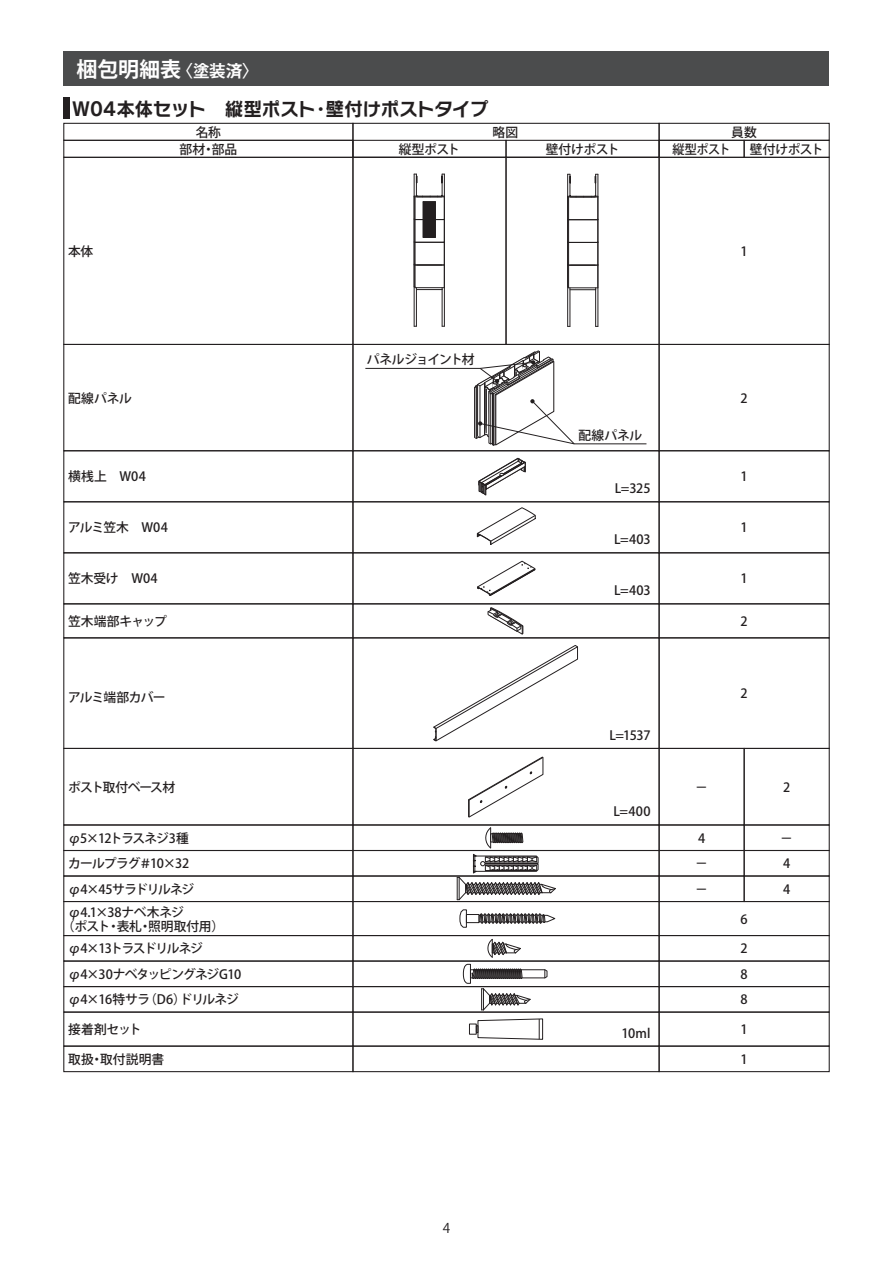
<style>
.page{position:relative;width:893px;height:1263px;background:#fff}
.page>*{position:absolute;margin:0;border:0;box-sizing:border-box;transform-origin:0 0}
.t1{font:700 21px "Koz Go Pro";letter-spacing:-.005em;color:#fff}
.t2{font:18.75px "Rodin NTLG Pro B";letter-spacing:-.03em;color:#231f20}
.t3{font:13.5px "Koz Go Pro";color:#231f20}
.t4{font:500 12.75px/13.5px "Koz Go Pro";letter-spacing:-.035em;color:#231f20}
.t5{font:500 12.75px "Koz Go Pro";letter-spacing:-.06em;color:#231f20}
.t6{font:500 12.75px "Koz Go Pro";letter-spacing:-.095em;color:#231f20}
.t7{font:500 12.75px "Koz Go Pro";letter-spacing:-.065em;color:#231f20}
.t8{font:500 12.75px "Koz Go Pro";letter-spacing:-.075em;color:#231f20}
.t9{font:500 12.75px "Koz Go Pro";letter-spacing:-.005em;color:#231f20}
.t10{font:500 12.75px "Koz Go Pro";letter-spacing:-.035em;color:#231f20;scale:.95 1}
.s1{font-size:16.5px}
</style>
<div class="page">
<div style="left:64px;top:51px;width:765px;height:34px;background:#4b4c4d"></div>
<hr style="left:416px;top:288px;width:1px;height:38px;background:#231f20">
<hr style="left:414px;top:174px;width:1px;height:152px;background:#231f20">
<hr style="left:442px;top:288px;width:1px;height:38px;background:#231f20">
<hr style="left:444px;top:174px;width:1px;height:152px;background:#231f20">
<svg style="left:414px;top:174px;width:31px;height:116px"></svg>
<hr style="left:570px;top:288px;width:1px;height:38px;background:#231f20">
<hr style="left:567px;top:174px;width:1px;height:152px;background:#231f20">
<hr style="left:595px;top:288px;width:1px;height:38px;background:#231f20">
<hr style="left:597px;top:174px;width:1px;height:152px;background:#231f20">
<svg style="left:567px;top:174px;width:31px;height:116px"></svg>
<svg style="left:478px;top:913px;width:78px;height:11px"></svg>
<div style="left:466px;top:914px;width:13px;height:9px;border:1px solid #231f20"></div>
<svg style="left:459px;top:909px;width:8px;height:19px"></svg>
<div style="left:469px;top:1024px;width:8px;height:10px;border:1px solid #231f20"></div>
<svg style="left:476px;top:1018px;width:67px;height:22px"></svg>
<svg style="left:463px;top:938px;width:85px;height:73px"></svg>
<svg style="left:433px;top:645px;width:145px;height:97px"></svg>
<svg style="left:478px;top:457px;width:48px;height:39px"></svg>
<svg style="left:457px;top:827px;width:99px;height:73px"></svg>
<svg style="left:487px;top:607px;width:37px;height:28px"></svg>
<svg style="left:477px;top:560px;width:59px;height:36px"></svg>
<svg style="left:476px;top:507px;width:60px;height:38px"></svg>
<svg style="left:468px;top:756px;width:76px;height:62px"></svg>
<div style="left:659px;top:935px;width:171px;height:26px;border:1px solid #231f20"></div>
<div style="left:659px;top:1045px;width:171px;height:27px;border:1px solid #231f20"></div>
<div style="left:63px;top:1045px;width:290px;height:27px;border:1px solid #231f20"></div>
<div style="left:352px;top:1045px;width:308px;height:27px;border:1px solid #231f20"></div>
<div style="left:659px;top:344px;width:171px;height:107px;border:1px solid #231f20"></div>
<div style="left:659px;top:123px;width:171px;height:18px;border:1px solid #231f20"></div>
<div style="left:659px;top:140px;width:86px;height:18px;border:1px solid #231f20"></div>
<div style="left:744px;top:140px;width:86px;height:18px;border:1px solid #231f20"></div>
<div style="left:659px;top:157px;width:171px;height:188px;border:1px solid #231f20"></div>
<div style="left:63px;top:157px;width:290px;height:188px;border:1px solid #231f20"></div>
<div style="left:352px;top:157px;width:155px;height:188px;border:1px solid #231f20"></div>
<div style="left:505px;top:157px;width:155px;height:188px;border:1px solid #231f20"></div>
<div style="left:352px;top:123px;width:308px;height:35px;border:1px solid #231f20"></div>
<div style="left:352px;top:140px;width:155px;height:18px;border:1px solid #231f20"></div>
<div style="left:505px;top:140px;width:155px;height:18px;border:1px solid #231f20"></div>
<div style="left:63px;top:935px;width:290px;height:26px;border:1px solid #231f20"></div>
<div style="left:352px;top:935px;width:308px;height:26px;border:1px solid #231f20"></div>
<div style="left:63px;top:1011px;width:290px;height:36px;border:1px solid #231f20"></div>
<div style="left:352px;top:1011px;width:308px;height:36px;border:1px solid #231f20"></div>
<div style="left:659px;top:501px;width:171px;height:52px;border:1px solid #231f20"></div>
<div style="left:63px;top:552px;width:290px;height:52px;border:1px solid #231f20"></div>
<div style="left:352px;top:552px;width:308px;height:52px;border:1px solid #231f20"></div>
<div style="left:659px;top:552px;width:171px;height:52px;border:1px solid #231f20"></div>
<div style="left:63px;top:450px;width:290px;height:52px;border:1px solid #231f20"></div>
<div style="left:352px;top:450px;width:308px;height:52px;border:1px solid #231f20"></div>
<div style="left:659px;top:450px;width:171px;height:52px;border:1px solid #231f20"></div>
<div style="left:659px;top:875px;width:86px;height:27px;border:1px solid #231f20"></div>
<div style="left:744px;top:875px;width:86px;height:27px;border:1px solid #231f20"></div>
<div style="left:659px;top:850px;width:86px;height:26px;border:1px solid #231f20"></div>
<div style="left:744px;top:850px;width:86px;height:26px;border:1px solid #231f20"></div>
<div style="left:659px;top:824px;width:86px;height:27px;border:1px solid #231f20"></div>
<div style="left:744px;top:824px;width:86px;height:27px;border:1px solid #231f20"></div>
<div style="left:63px;top:875px;width:290px;height:27px;border:1px solid #231f20"></div>
<div style="left:352px;top:875px;width:308px;height:27px;border:1px solid #231f20"></div>
<div style="left:63px;top:850px;width:290px;height:26px;border:1px solid #231f20"></div>
<div style="left:352px;top:850px;width:308px;height:26px;border:1px solid #231f20"></div>
<div style="left:63px;top:637px;width:290px;height:112px;border:1px solid #231f20"></div>
<div style="left:352px;top:637px;width:308px;height:112px;border:1px solid #231f20"></div>
<div style="left:659px;top:637px;width:171px;height:112px;border:1px solid #231f20"></div>
<div style="left:63px;top:986px;width:290px;height:27px;border:1px solid #231f20"></div>
<div style="left:352px;top:986px;width:308px;height:27px;border:1px solid #231f20"></div>
<div style="left:659px;top:986px;width:171px;height:27px;border:1px solid #231f20"></div>
<div style="left:63px;top:960px;width:290px;height:27px;border:1px solid #231f20"></div>
<div style="left:352px;top:960px;width:308px;height:27px;border:1px solid #231f20"></div>
<div style="left:659px;top:960px;width:171px;height:27px;border:1px solid #231f20"></div>
<div style="left:352px;top:824px;width:308px;height:27px;border:1px solid #231f20"></div>
<div style="left:63px;top:824px;width:290px;height:27px;border:1px solid #231f20"></div>
<div style="left:352px;top:344px;width:308px;height:107px;border:1px solid #231f20"></div>
<div style="left:352px;top:603px;width:308px;height:35px;border:1px solid #231f20"></div>
<div style="left:63px;top:140px;width:290px;height:18px;border:1px solid #231f20"></div>
<div style="left:63px;top:123px;width:290px;height:18px;border:1px solid #231f20"></div>
<div style="left:63px;top:748px;width:290px;height:77px;border:1px solid #231f20"></div>
<div style="left:659px;top:748px;width:86px;height:77px;border:1px solid #231f20"></div>
<div style="left:744px;top:748px;width:86px;height:77px;border:1px solid #231f20"></div>
<div style="left:352px;top:748px;width:308px;height:77px;border:1px solid #231f20"></div>
<div style="left:64px;top:98px;width:6px;height:21px;background:#231f20"></div>
<svg style="left:365px;top:350px;width:282px;height:96px"></svg>
<h1 class="t1" style="left:77px;top:55px;width:184px">梱包明細表<span class="s1">〈塗装済〉</span></h1>
<h2 class="t2" style="left:72px;top:96px;width:418px">W04本体セット　縦型ポスト・壁付けポストタイプ</h2>
<p class="t4" style="left:179px;top:124px;width:59px;line-height:17px;text-align:center">名称<br>部材・部品</p>
<p class="t4" style="left:493px;top:126px;width:27px">略図</p>
<p class="t4" style="left:399px;top:143px;width:63px">縦型ポスト</p>
<p class="t4" style="left:546px;top:143px;width:75px">壁付けポスト</p>
<p class="t4" style="left:731px;top:126px;width:27px">員数</p>
<p class="t10" style="left:672px;top:141px;width:63px">縦型ポスト</p>
<p class="t4" style="left:750px;top:143px;width:75px">壁付けポスト</p>
<p class="t4" style="left:68px;top:245px;width:27px">本体</p>
<p class="t4" style="left:741px;top:245px;width:9px">1</p>
<p class="t4" style="left:68px;top:392px;width:65px">配線パネル</p>
<p class="t8" style="left:367px;top:351px;width:109px">パネルジョイント材</p>
<p class="t4" style="left:578px;top:429px;width:65px">配線パネル</p>
<p class="t4" style="left:741px;top:392px;width:9px">2</p>
<p class="t4" style="left:68px;top:471px;width:79px">横桟上　W04</p>
<p class="t4" style="left:741px;top:471px;width:9px">1</p>
<p class="t4" style="left:615px;top:482px;width:37px">L=325</p>
<p class="t4" style="left:68px;top:522px;width:101px">アルミ笠木　W04</p>
<p class="t4" style="left:68px;top:573px;width:91px">笠木受け　W04</p>
<p class="t4" style="left:614px;top:533px;width:38px">L=403</p>
<p class="t4" style="left:614px;top:584px;width:38px">L=403</p>
<p class="t4" style="left:741px;top:522px;width:9px">1</p>
<p class="t4" style="left:741px;top:573px;width:9px">1</p>
<p class="t9" style="left:68px;top:613px;width:100px">笠木端部キャップ</p>
<p class="t4" style="left:741px;top:615px;width:9px">2</p>
<p class="t5" style="left:68px;top:690px;width:99px">アルミ端部カバー</p>
<p class="t4" style="left:741px;top:687px;width:9px">2</p>
<p class="t4" style="left:609px;top:729px;width:43px">L=1537</p>
<p class="t5" style="left:68px;top:779px;width:109px">ポスト取付ベース材</p>
<p class="t4" style="left:783px;top:781px;width:9px">2</p>
<p class="t4" style="left:613px;top:806px;width:39px">L=400</p>
<p class="t4" style="left:695px;top:781px;width:14px">－</p>
<p class="t7" style="left:68px;top:830px;width:122px">φ5×12トラスネジ3種</p>
<p class="t4" style="left:698px;top:832px;width:9px">4</p>
<p class="t4" style="left:780px;top:832px;width:14px">－</p>
<p class="t4" style="left:68px;top:857px;width:123px">カールプラグ＃10×32</p>
<p class="t4" style="left:695px;top:857px;width:14px">－</p>
<p class="t4" style="left:783px;top:857px;width:9px">4</p>
<p class="t5" style="left:68px;top:881px;width:128px">φ4×45サラドリルネジ</p>
<p class="t4" style="left:695px;top:883px;width:14px">－</p>
<p class="t4" style="left:783px;top:883px;width:9px">4</p>
<p class="t4" style="left:62px;top:906px;width:164px;text-indent:6px">φ4.1×38ナベ木ネジ<br>（ポスト・表札・照明取付用）</p>
<p class="t4" style="left:741px;top:913px;width:9px">6</p>
<p class="t4" style="left:741px;top:942px;width:9px">2</p>
<p class="t6" style="left:68px;top:940px;width:136px">φ4×13トラスドリルネジ</p>
<p class="t4" style="left:68px;top:968px;width:175px">φ4×30ナベタッピングネジG10</p>
<p class="t4" style="left:741px;top:968px;width:9px">8</p>
<p class="t4" style="left:68px;top:994px;width:172px">φ4×16特サラ（D6）ドリルネジ</p>
<p class="t4" style="left:741px;top:994px;width:9px">8</p>
<p class="t4" style="left:68px;top:1023px;width:75px">接着剤セット</p>
<p class="t4" style="left:622px;top:1027px;width:31px">10ml</p>
<p class="t4" style="left:741px;top:1023px;width:9px">1</p>
<p class="t4" style="left:68px;top:1053px;width:98px">取扱・取付説明書</p>
<p class="t4" style="left:741px;top:1053px;width:9px">1</p>
<p class="t3" style="left:443px;top:1219px;width:9px">4</p>
</div>
